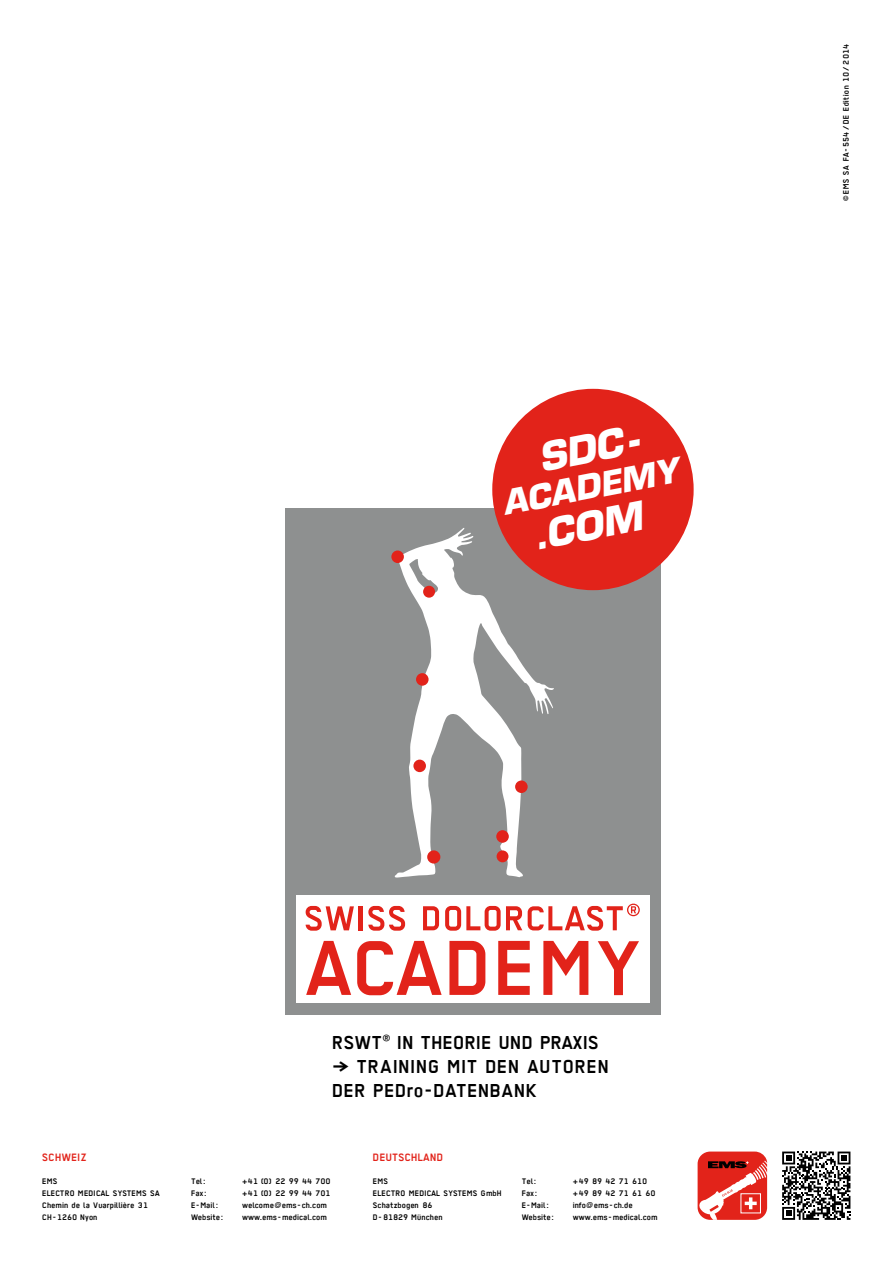
<style>
.page{position:relative;width:893px;height:1263px;background:#fff}
.page>*{position:absolute;margin:0;border:0;box-sizing:border-box;transform-origin:0 0}
.t1{font:italic 700 38.55px "Eurostile";color:#fff}
.t2{font:italic 700 33px "Eurostile";color:#fff}
.t3{font:700 21px/24px "TRANS";color:#000}
.t4{font:700 12px "TRANS";color:#e2231a}
.t5{font:700 9px/12px "TRANS";color:#000}
.t6{font:700 9px "TRANS";letter-spacing:.03em;color:#000}
</style>
<div class="page">
<div style="left:285px;top:508px;width:376px;height:506px;background:#8e9090"></div>
<svg style="left:395px;top:528px;width:159px;height:349px"></svg>
<div style="left:296px;top:896px;width:353px;height:107px;background:#fff"></div>
<div style="left:391px;top:550px;width:13px;height:13px;background:#e2231a;border-radius:50%"></div>
<div style="left:423px;top:586px;width:12px;height:12px;background:#e2231a;border-radius:50%"></div>
<div style="left:416px;top:673px;width:13px;height:13px;background:#e2231a;border-radius:50%"></div>
<div style="left:413px;top:760px;width:13px;height:12px;background:#e2231a;border-radius:50%"></div>
<div style="left:515px;top:780px;width:13px;height:13px;background:#e2231a;border-radius:50%"></div>
<div style="left:496px;top:830px;width:13px;height:13px;background:#e2231a;border-radius:50%"></div>
<div style="left:497px;top:850px;width:11px;height:12px;background:#e2231a;border-radius:50%"></div>
<div style="left:427px;top:850px;width:13px;height:13px;background:#e2231a;border-radius:50%"></div>
<svg style="left:306px;top:906px;width:48px;height:25px"></svg>
<hr style="left:359px;top:906px;width:4px;height:24px;background:#e2231a">
<svg style="left:368px;top:906px;width:37px;height:25px"></svg>
<svg style="left:423px;top:906px;width:16px;height:24px"></svg>
<svg style="left:445px;top:906px;width:77px;height:25px"></svg>
<svg style="left:528px;top:904px;width:112px;height:27px"></svg>
<svg style="left:306px;top:941px;width:45px;height:54px"></svg>
<svg style="left:357px;top:941px;width:85px;height:54px"></svg>
<svg style="left:449px;top:941px;width:36px;height:54px"></svg>
<svg style="left:498px;top:941px;width:32px;height:54px"></svg>
<svg style="left:543px;top:941px;width:45px;height:54px"></svg>
<svg style="left:598px;top:941px;width:41px;height:54px"></svg>
<div style="left:492px;top:389px;width:202px;height:201px;background:#e2231a;border-radius:50%"></div>
<svg style="left:782px;top:1151px;width:68px;height:69px"></svg>
<svg style="left:698px;top:1151px;width:69px;height:69px"></svg>
<h1 class="t1" style="left:534px;top:435px;width:110px;rotate:-11deg">SDC-</h1>
<h2 class="t2" style="left:499px;top:483px;width:179px;rotate:-11deg">ACADEMY</h2>
<h1 class="t1" style="left:529px;top:513px;width:111px;rotate:-11deg">.COM</h1>
<p class="t6" style="left:841px;top:201px;width:159px;rotate:-90deg">©EMS SA FA-554/DE Edition 10/2014</p>
<h3 class="t3" style="left:333px;top:1030px;width:279px">RSWT<sup>®</sup> IN THEORIE UND PRAXIS } TRAINING MIT DEN AUTOREN<br>DER PEDro-DATENBANK</h3>
<h3 class="t4" style="left:43px;top:1151px;width:46px">SCHWEIZ</h3>
<h3 class="t4" style="left:373px;top:1151px;width:72px">DEUTSCHLAND</h3>
<p class="t5" style="left:373px;top:1175px;width:130px">EMS<br>ELECTRO MEDICAL SYSTEMS GmbH<br>Schatzbogen 86<br>D-81829 München</p>
<p class="t5" style="left:43px;top:1175px;width:119px">EMS<br>ELECTRO MEDICAL SYSTEMS SA<br>Chemin de la Vuarpillière 31<br>CH-1260 Nyon</p>
<p class="t5" style="left:522px;top:1175px;width:16px">Tel:</p>
<p class="t5" style="left:573px;top:1175px;width:76px">+49 89 42 71 610</p>
<p class="t5" style="left:191px;top:1175px;width:16px">Tel:</p>
<p class="t5" style="left:242px;top:1175px;width:90px">+41 (0) 22 99 44 700</p>
<p class="t5" style="left:191px;top:1187px;width:17px">Fax :</p>
<p class="t5" style="left:242px;top:1187px;width:90px">+41 (0) 22 99 44 701</p>
<p class="t5" style="left:191px;top:1199px;width:29px">E-Mail:</p>
<p class="t5" style="left:242px;top:1199px;width:87px">welcome@ems-ch.com</p>
<p class="t5" style="left:191px;top:1211px;width:34px">Website :</p>
<p class="t5" style="left:242px;top:1211px;width:86px">www.ems-medical.com</p>
<p class="t5" style="left:522px;top:1187px;width:17px">Fax :</p>
<p class="t5" style="left:573px;top:1187px;width:84px">+49 89 42 71 61 60</p>
<p class="t5" style="left:522px;top:1199px;width:29px">E-Mail:</p>
<p class="t5" style="left:573px;top:1199px;width:61px">info@ems-ch.de</p>
<p class="t5" style="left:522px;top:1211px;width:34px">Website :</p>
<p class="t5" style="left:573px;top:1211px;width:86px">www.ems-medical.com</p>
</div>
